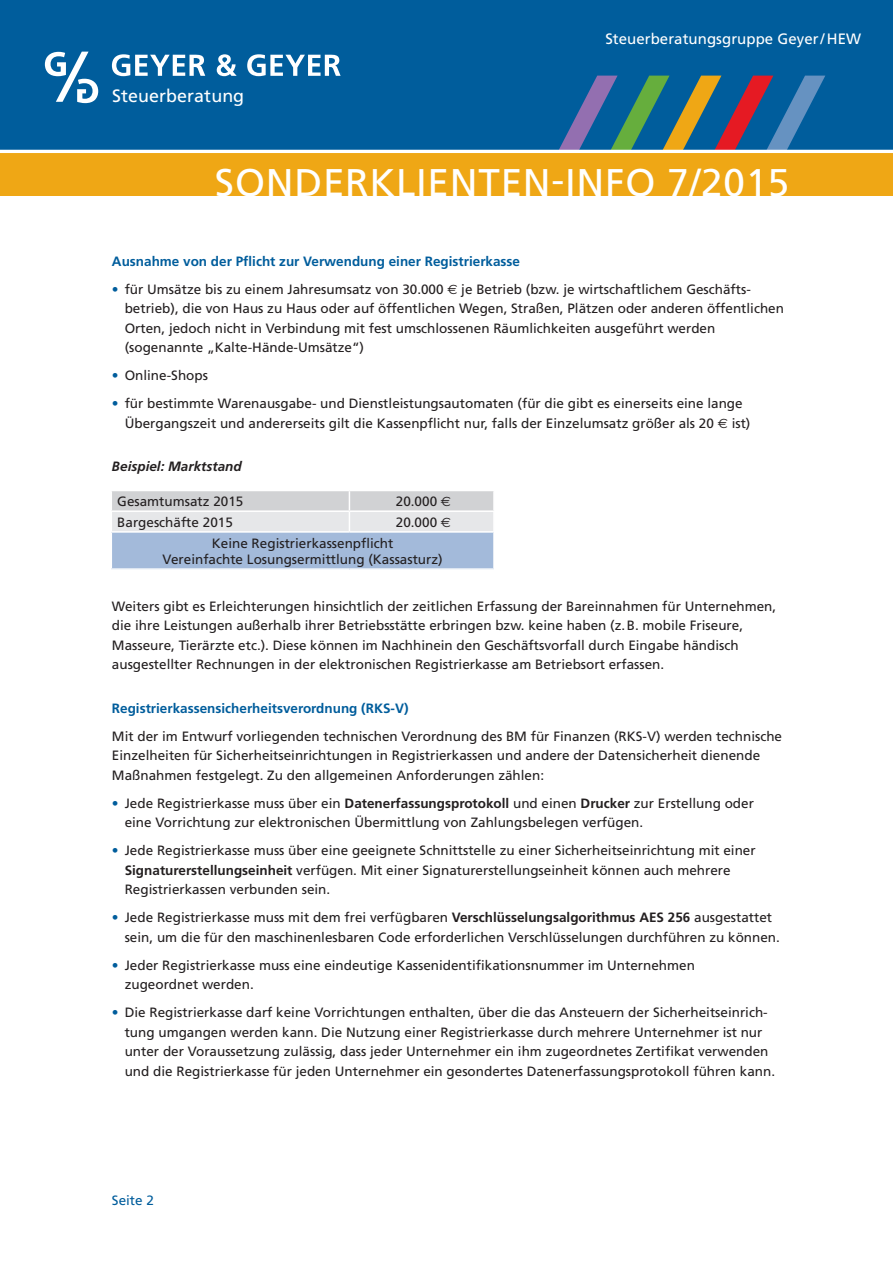
<style>
.page{position:relative;width:893px;height:1263px;background:#fff}
.page>*{position:absolute;margin:0;border:0;box-sizing:border-box;transform-origin:0 0}
.t1{font:38.55px "Frutiger";letter-spacing:.02em;color:#fff}
.t2{font:17.85px "Frutiger";letter-spacing:.005em;color:#fff}
.t3{font:15px "Frutiger";letter-spacing:.005em;color:#fff}
.t4{font:13.5px/19.5px "Frutiger";color:#231f20}
.t5{font:700 13.5px "Frutiger";color:#005d9c}
.t6{font:italic 700 13.5px "Frutiger";color:#231f20}
.t7{font:13.5px "Frutiger";color:#005d9c}
.s1{font-weight:700;color:#005d9c}
.s2{font-family:"Euro Sans"}
.s3{font-weight:700}
</style>
<div class="page">
<div style="left:0;top:151px;width:893px;height:45px;background:#efa715"></div>
<div style="left:0;top:0;width:893px;height:151px;background:#005d9c"></div>
<svg style="left:558px;top:76px;width:267px;height:74px"></svg>
<svg style="left:45px;top:52px;width:53px;height:51px"></svg>
<svg style="left:112px;top:54px;width:93px;height:22px"></svg>
<svg style="left:217px;top:54px;width:20px;height:22px"></svg>
<svg style="left:247px;top:54px;width:94px;height:22px"></svg>
<hr style="left:0;top:150px;width:893px;height:3px;background:#fff">
<div style="left:111px;top:532px;width:383px;height:37px;background:#a3bada"></div>
<svg style="left:112px;top:491px;width:382px;height:40px;background:#dddee0"></svg>
<hr style="left:111px;top:531px;width:238px;height:2px;background:#fff">
<hr style="left:111px;top:533px;width:1px;height:35px;background:#fff">
<hr style="left:349px;top:531px;width:146px;height:2px;background:#fff">
<hr style="left:493px;top:533px;width:2px;height:35px;background:#fff">
<hr style="left:111px;top:568px;width:238px;height:2px;background:#fff">
<hr style="left:349px;top:568px;width:146px;height:2px;background:#fff">
<h2 class="t2" style="left:112px;top:85px;width:133px">Steuerberatung</h2>
<p class="t3" style="left:605px;top:30px;width:257px">Steuerberatungsgruppe Geyer/HEW</p>
<h1 class="t1" style="left:215px;top:160px;width:77px">sonder</h1>
<h1 class="t1" style="left:370px;top:160px;width:47px">Klien</h1>
<h1 class="t1" style="left:478px;top:160px;width:312px">ten-Info 7/2015</h1>
<p class="t5" style="left:112px;top:253px;width:410px">Ausnahme von der Pflicht zur Verwendung einer Registrierkasse</p>
<p class="t4" style="left:125px;top:279px;width:661px;text-indent:-13px"><span class="s1">•</span> für Umsätze bis zu einem Jahresumsatz von 30.000 <span class="s2">€</span> je Betrieb (bzw. je wirtschaftlichem Geschäfts&shy;betrieb), die von Haus zu Haus oder auf öffentlichen Wegen, Straßen, Plätzen oder anderen öffentlichen Orten, jedoch nicht in Verbindung mit fest umschlossenen Räumlichkeiten ausgeführt werden (sogenannte „Kalte-Hände-Umsätze“)</p>
<p class="t4" style="left:112px;top:366px;width:98px"><span class="s1">•</span> Online-Shops</p>
<p class="t4" style="left:125px;top:394px;width:627px;text-indent:-13px"><span class="s1">•</span> für bestimmte Warenausgabe- und Dienstleistungsautomaten (für die gibt es einerseits eine lange<br>Übergangszeit und andererseits gilt die Kassenpflicht nur, falls der Einzelumsatz größer als 20 <span class="s2">€</span> ist)</p>
<p class="t6" style="left:112px;top:458px;width:131px">Beispiel: Marktstand</p>
<p class="t4" style="left:117px;top:491px;width:128px">Gesamtumsatz 2015</p>
<p class="t4" style="left:396px;top:491px;width:57px">20.000 <span class="s2">€</span></p>
<p class="t4" style="left:117px;top:512px;width:117px">Bargeschäfte 2015</p>
<p class="t4" style="left:396px;top:512px;width:57px">20.000 <span class="s2">€</span></p>
<p class="t4" style="left:163px;top:534px;width:282px;line-height:16.5px;text-align:center">Keine Registrierkassenpflicht<br>Vereinfachte Losungsermittlung (Kassasturz)</p>
<p class="t4" style="left:112px;top:596px;width:666px">Weiters gibt es Erleichterungen hinsichtlich der zeitlichen Erfassung der Bareinnahmen für Unternehmen, die ihre Leistungen außerhalb ihrer Betriebsstätte erbringen bzw. keine haben (z.B. mobile Friseure, Masseure, Tierärzte etc.). Diese können im Nachhinein den Geschäftsvorfall durch Eingabe händisch ausgestellter Rechnungen in der elektronischen Registrierkasse am Betriebsort erfassen.</p>
<p class="t5" style="left:112px;top:700px;width:298px">Registrierkassensicherheitsverordnung (RKS-V)</p>
<p class="t4" style="left:112px;top:726px;width:672px">Mit der im Entwurf vorliegenden technischen Verordnung des BM für Finanzen (RKS-V) werden technische<br>Einzelheiten für Sicherheitseinrichtungen in Registrierkassen und andere der Datensicherheit dienende<br>Maßnahmen festgelegt. Zu den allgemeinen Anforderungen zählen:</p>
<p class="t4" style="left:125px;top:793px;width:631px;text-indent:-13px"><span class="s1">•</span> Jede Registrierkasse muss über ein <span class="s3">Datenerfassungsprotokoll</span> und einen <span class="s3">Drucker</span> zur Erstellung oder eine Vorrichtung zur elektronischen Übermittlung von Zahlungsbelegen verfügen.</p>
<p class="t4" style="left:125px;top:841px;width:632px;text-indent:-13px"><span class="s1">•</span> Jede Registrierkasse muss über eine geeignete Schnittstelle zu einer Sicherheitseinrichtung mit einer<br><span class="s3">Signaturerstellungseinheit</span> verfügen. Mit einer Signaturerstellungseinheit können auch mehrere<br>Registrierkassen verbunden sein.</p>
<p class="t4" style="left:125px;top:908px;width:657px;text-indent:-13px"><span class="s1">•</span> Jede Registrierkasse muss mit dem frei verfügbaren <span class="s3">Verschlüsselungsalgorithmus AES 256</span> ausgestattet sein, um die für den maschinenlesbaren Code erforderlichen Verschlüsselungen durchführen zu können.</p>
<p class="t4" style="left:125px;top:955px;width:572px;text-indent:-13px"><span class="s1">•</span> Jeder Registrierkasse muss eine eindeutige Kassenidentifikationsnummer im Unternehmen zugeordnet werden.</p>
<p class="t4" style="left:125px;top:1002px;width:652px;text-indent:-13px"><span class="s1">•</span> Die Registrierkasse darf keine Vorrichtungen enthalten, über die das Ansteuern der Sicherheitseinrich&shy;tung umgangen werden kann. Die Nutzung einer Registrierkasse durch mehrere Unternehmer ist nur unter der Voraussetzung zulässig, dass jeder Unternehmer ein ihm zugeordnetes Zertifikat verwenden und die Registrierkasse für jeden Unternehmer ein gesondertes Datenerfassungsprotokoll führen kann.</p>
<p class="t7" style="left:112px;top:1193px;width:44px">Seite 2</p>
</div>
